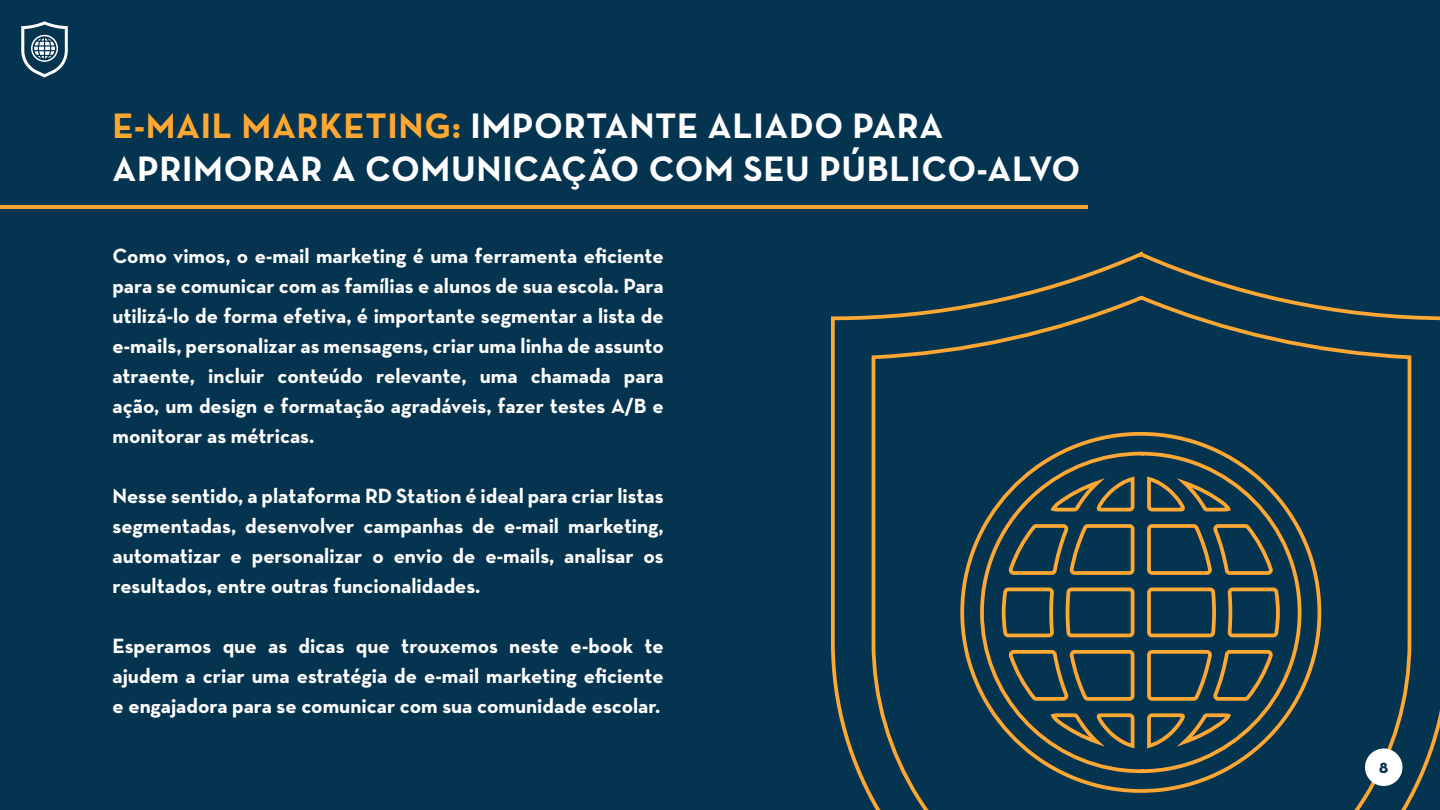
<style>
.page{position:relative;width:1440px;height:810px;background:#053450}
.page>*{position:absolute;margin:0;border:0;box-sizing:border-box;transform-origin:0 0}
.t1{font:700 36px/43.2px "Neutra Text";letter-spacing:.02em;color:#fff}
.t2{font:700 21px/30px "Neutra Text";color:#fff;text-align:justify}
.t3{font:15px "Neutra Disp Titling";color:#053450}
.s1{color:#ffa733}
</style>
<div class="page">
<hr style="left:0;top:205px;width:1088px;height:4px;background:#ffa733">
<svg style="left:21px;top:21px;width:47px;height:57px"></svg>
<svg style="left:831px;top:251px;width:609px;height:559px"></svg>
<div style="left:1365px;top:749px;width:37px;height:37px;background:#fff;border-radius:50%"></div>
<h1 class="t1" style="left:112px;top:103px;width:969px"><span class="s1">E-MAIL MARKETING:</span> IMPORTANTE ALIADO PARA<br>APRIMORAR A COMUNICAÇÃO COM SEU PÚBLICO-ALVO</h1>
<p class="t2" style="left:112px;top:240px;width:553px">Como vimos, o e-mail marketing é uma ferramenta eficiente para se comunicar com as famílias e alunos de sua escola. Para utilizá-lo de forma efetiva, é importante segmentar a lista de e-mails, personalizar as mensagens, criar uma linha de assunto atraente, incluir conteúdo relevante, uma chamada para ação, um design e formatação agradáveis, fazer testes A/B e monitorar as métricas.</p>
<p class="t2" style="left:112px;top:480px;width:553px">Nesse sentido, a plataforma RD Station é ideal para criar listas segmentadas, desenvolver campanhas de e-mail marketing, automatizar e personalizar o envio de e-mails, analisar os resultados, entre outras funcionalidades.</p>
<p class="t2" style="left:112px;top:630px;width:553px">Esperamos que as dicas que trouxemos neste e-book te ajudem a criar uma estratégia de e-mail marketing eficiente e engajadora para se comunicar com sua comunidade escolar.</p>
<p class="t3" style="left:1379px;top:758px;width:11px">8</p>
</div>
